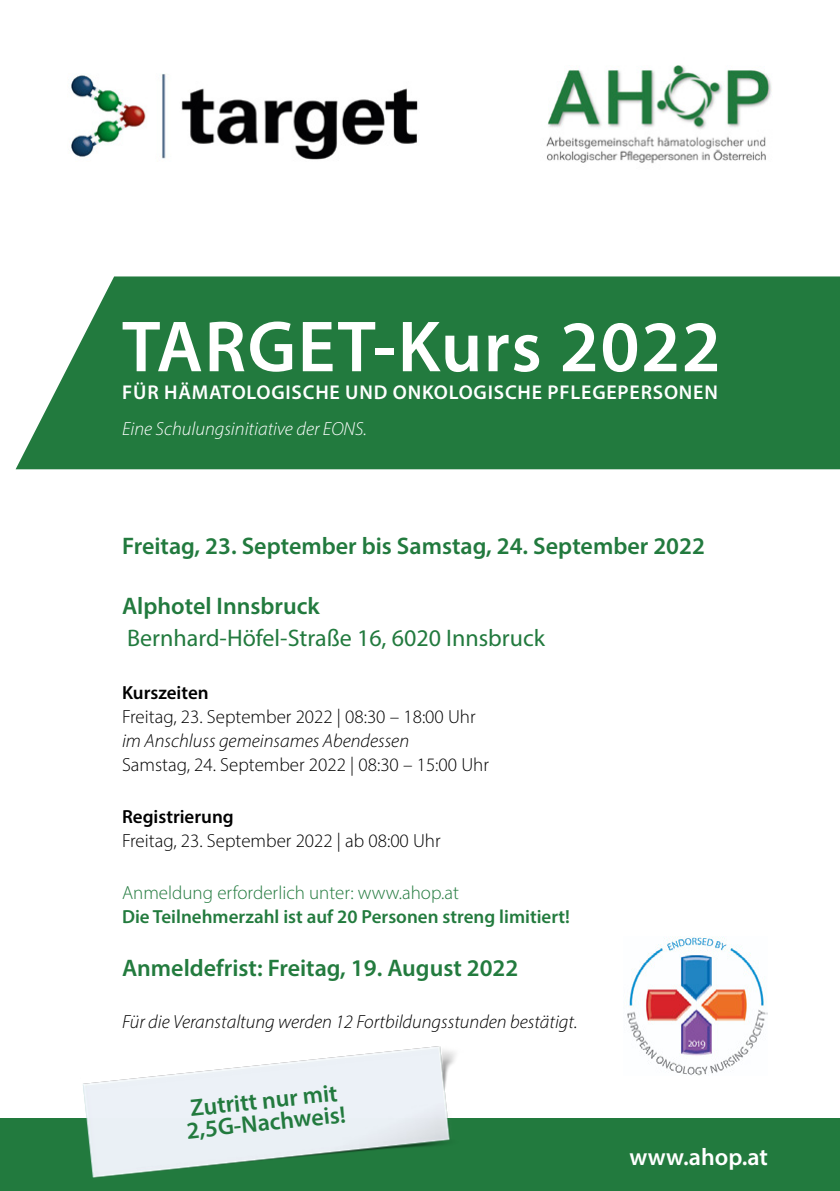
<style>
.page{position:relative;width:840px;height:1191px;background:#fff}
.page>*{position:absolute;margin:0;border:0;box-sizing:border-box;transform-origin:0 0}
.t1{font:600 73px "Myriad Pro";letter-spacing:.02em;color:#fff}
.t2{font:600 24px/22px "Myriad Pro";color:#227a3e}
.t3{font:24px "Myriad Pro";color:#227a3e}
.t4{font:600 24px "Myriad Pro";color:#237b3e}
.t5{font:600 24px "Myriad Pro";color:#fff}
.t6{font:600 20px "Myriad Pro";letter-spacing:.04em;color:#fff}
.t7{font:300 19px "Myriad Pro";color:#000}
.t8{font:italic 300 19px "Myriad Pro";color:#000}
.t9{font:600 19px "Myriad Pro";color:#237b3e}
.t10{font:300 19px "Myriad Pro";color:#227a3e}
.t11{font:italic 300 19px "Myriad Pro";color:#fff}
.t12{font:600 19px "Myriad Pro";color:#000}
</style>
<div class="page">
<div style="left:16px;top:276px;width:823px;height:193px;background:#227a3e"></div>
<div style="left:0;top:1119px;width:839px;height:72px;background:#227a3e"></div>
<img style="left:627px;top:936px;width:140px;height:139px">
<img style="left:546px;top:65px;width:226px;height:99px">
<img style="left:71px;top:73px;width:347px;height:87px">
<img style="left:56px;top:1046px;width:418px;height:132px">
<h1 class="t1" style="left:122px;top:300px;width:600px">TARGET-Kurs 2022</h1>
<p class="t6" style="left:122px;top:380px;width:597px">FÜR HÄMATOLOGISCHE UND ONKOLOGISCHE PFLEGEPERSONEN</p>
<p class="t11" style="left:122px;top:417px;width:246px">Eine Schulungsinitiative der EONS.</p>
<p class="t2" style="left:122px;top:534px;width:584px">Freitag, 23. September bis Samstag, 24. September 2022</p>
<p class="t2" style="left:122px;top:594px;width:199px">Alphotel Innsbruck</p>
<p class="t3" style="left:127px;top:623px;width:419px">Bernhard-Höfel-Straße 16, 6020 Innsbruck</p>
<p class="t12" style="left:122px;top:680px;width:88px">Kurszeiten</p>
<p class="t7" style="left:122px;top:705px;width:355px">Freitag, 23. September 2022 | 08:30 – 18:00 Uhr</p>
<p class="t8" style="left:122px;top:729px;width:288px">im Anschluss gemeinsames Abendessen</p>
<p class="t7" style="left:122px;top:753px;width:368px">Samstag, 24. September 2022 | 08:30 – 15:00 Uhr</p>
<p class="t12" style="left:122px;top:804px;width:113px">Registrierung</p>
<p class="t7" style="left:122px;top:829px;width:320px">Freitag, 23. September 2022 | ab 08:00 Uhr</p>
<p class="t10" style="left:122px;top:881px;width:338px">Anmeldung erforderlich unter: www.ahop.at</p>
<p class="t9" style="left:122px;top:905px;width:449px">Die Teilnehmerzahl ist auf 20 Personen streng limitiert!</p>
<p class="t4" style="left:122px;top:952px;width:397px">Anmeldefrist: Freitag, 19. August 2022</p>
<p class="t8" style="left:122px;top:1010px;width:457px">Für die Veranstaltung werden 12 Fortbildungsstunden bestätigt.</p>
<p class="t2" style="left:183px;top:1097px;width:161px;rotate:-6deg">Zutritt nur mit<br>2,5G-Nachweis!</p>
<p class="t5" style="left:629px;top:1141px;width:140px">www.ahop.at</p>
</div>
